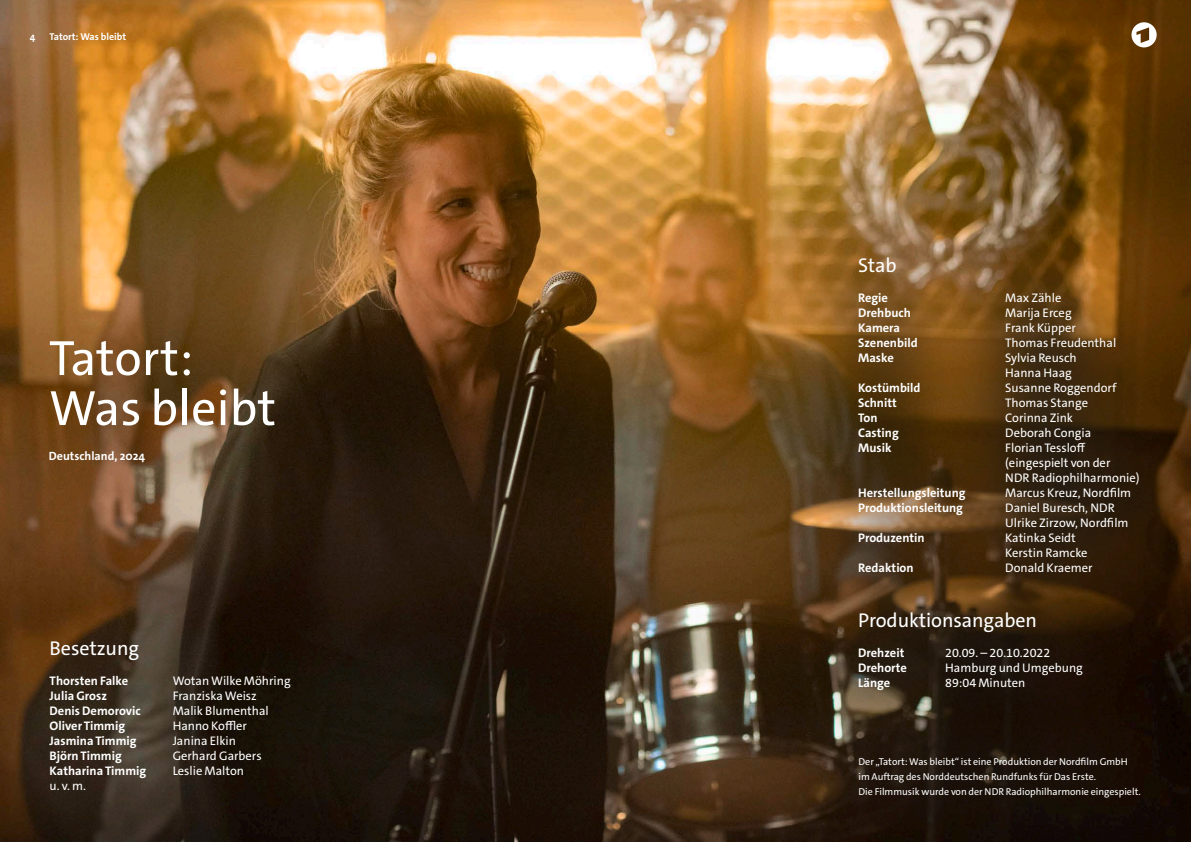
<style>
.page{position:relative;width:1191px;height:842px;background:#fff}
.page>*{position:absolute;margin:0;border:0;box-sizing:border-box;transform-origin:0 0}
.t1{font:50px/50px "The Sans C5";color:#fff}
.t2{font:20px "The Sans C5";letter-spacing:-.005em;color:#fff}
.t3{font:12.5px/15px "The Sans C5";color:#fff}
.t4{font:700 12.5px "The Sans C5";color:#fff}
.t5{font:700 12px "The Sans C5";color:#fff}
.t6{font:10px/15px "The Sans C5";color:#fff}
.t7{font:700 10px "The Sans C5";letter-spacing:-.005em;color:#fff}
</style>
<div class="page">
<img style="left:0;top:0;width:1191px;height:842px">
<div style="left:795px;top:692px;width:396px;height:150px;background:#1a1918;opacity:.75"></div>
<div style="left:793px;top:194px;width:398px;height:559px;background:#1a1918;opacity:.75"></div>
<svg style="left:1131px;top:22px;width:25px;height:25px"></svg>
<p class="t7" style="left:30px;top:30px;width:7px">4</p>
<p class="t7" style="left:50px;top:30px;width:78px">Tatort: Was bleibt</p>
<h1 class="t1" style="left:49px;top:334px;width:229px">Tatort:<br>Was bleibt</h1>
<p class="t5" style="left:49px;top:448px;width:98px">Deutschland, 2024</p>
<h2 class="t2" style="left:50px;top:635px;width:91px">Besetzung</h2>
<p class="t4" style="left:50px;top:673px;width:80px">Thorsten Falke</p>
<p class="t3" style="left:173px;top:673px;width:120px">Wotan Wilke Möhring</p>
<p class="t4" style="left:50px;top:688px;width:59px">Julia Grosz</p>
<p class="t3" style="left:173px;top:688px;width:86px">Franziska Weisz</p>
<p class="t4" style="left:50px;top:703px;width:93px">Denis Demorovic</p>
<p class="t3" style="left:173px;top:703px;width:98px">Malik Blumenthal</p>
<p class="t4" style="left:50px;top:718px;width:77px">Oliver Timmig</p>
<p class="t3" style="left:173px;top:718px;width:76px">Hanno Koffler</p>
<p class="t4" style="left:50px;top:733px;width:88px">Jasmina Timmig</p>
<p class="t3" style="left:173px;top:733px;width:65px">Janina Elkin</p>
<p class="t4" style="left:50px;top:748px;width:74px">Björn Timmig</p>
<p class="t3" style="left:173px;top:748px;width:90px">Gerhard Garbers</p>
<p class="t4" style="left:50px;top:763px;width:98px">Katharina Timmig</p>
<p class="t3" style="left:173px;top:763px;width:73px">Leslie Malton</p>
<p class="t3" style="left:50px;top:778px;width:38px">u. v. m.</p>
<h2 class="t2" style="left:858px;top:253px;width:40px">Stab</h2>
<p class="t4" style="left:858px;top:290px;width:31px">Regie</p>
<p class="t3" style="left:1005px;top:290px;width:58px">Max Zähle</p>
<p class="t4" style="left:858px;top:305px;width:54px">Drehbuch</p>
<p class="t3" style="left:1005px;top:305px;width:68px">Marija Erceg</p>
<p class="t4" style="left:858px;top:320px;width:43px">Kamera</p>
<p class="t3" style="left:1005px;top:320px;width:72px">Frank Küpper</p>
<p class="t4" style="left:858px;top:335px;width:61px">Szenenbild</p>
<p class="t3" style="left:1005px;top:335px;width:113px">Thomas Freudenthal</p>
<p class="t4" style="left:858px;top:350px;width:37px">Maske</p>
<p class="t3" style="left:1005px;top:350px;width:73px">Sylvia Reusch<br>Hanna Haag</p>
<p class="t4" style="left:858px;top:380px;width:64px">Kostümbild</p>
<p class="t3" style="left:1005px;top:380px;width:113px">Susanne Roggendorf</p>
<p class="t4" style="left:858px;top:395px;width:40px">Schnitt</p>
<p class="t3" style="left:1005px;top:395px;width:84px">Thomas Stange</p>
<p class="t4" style="left:858px;top:410px;width:21px">Ton</p>
<p class="t3" style="left:1005px;top:410px;width:69px">Corinna Zink</p>
<p class="t4" style="left:858px;top:425px;width:42px">Casting</p>
<p class="t3" style="left:1005px;top:425px;width:88px">Deborah Congia</p>
<p class="t4" style="left:858px;top:440px;width:35px">Musik</p>
<p class="t3" style="left:1005px;top:440px;width:136px">Florian Tessloff (eingespielt von der<br>NDR Radiophilharmonie)</p>
<p class="t4" style="left:858px;top:485px;width:109px">Herstellungsleitung</p>
<p class="t3" style="left:1005px;top:485px;width:128px">Marcus Kreuz, Nordfilm</p>
<p class="t4" style="left:858px;top:500px;width:106px">Produktionsleitung</p>
<p class="t3" style="left:1005px;top:500px;width:125px">Daniel Buresch, NDR<br>Ulrike Zirzow, Nordfilm</p>
<p class="t4" style="left:858px;top:530px;width:68px">Produzentin</p>
<p class="t3" style="left:1005px;top:530px;width:84px">Katinka Seidt<br>Kerstin Ramcke</p>
<p class="t4" style="left:858px;top:560px;width:57px">Redaktion</p>
<p class="t3" style="left:1005px;top:560px;width:89px">Donald Kraemer</p>
<h2 class="t2" style="left:858px;top:608px;width:180px">Produktionsangaben</h2>
<p class="t4" style="left:858px;top:645px;width:48px">Drehzeit</p>
<p class="t3" style="left:945px;top:645px;width:107px">20.09. – 20.10.2022</p>
<p class="t4" style="left:858px;top:660px;width:50px">Drehorte</p>
<p class="t3" style="left:945px;top:660px;width:139px">Hamburg und Umgebung</p>
<p class="t4" style="left:858px;top:675px;width:34px">Länge</p>
<p class="t3" style="left:945px;top:675px;width:82px">89:04 Minuten</p>
<p class="t6" style="left:858px;top:754px;width:284px">Der „Tatort: Was bleibt“ ist eine Produktion der Nordfilm GmbH im Auftrag des Norddeutschen Rundfunks für Das Erste.<br>Die Filmmusik wurde von der NDR Radiophilharmonie eingespielt.</p>
</div>
